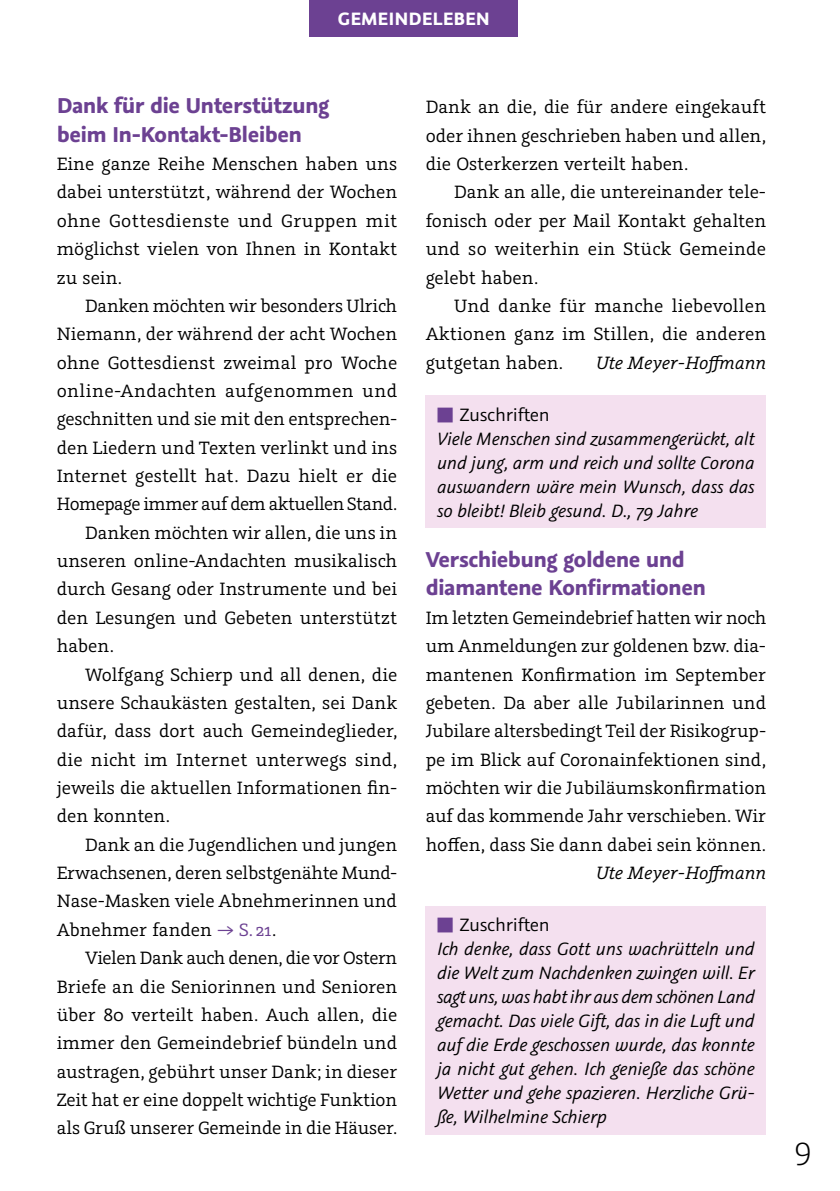
<style>
.page{position:relative;width:840px;height:1191px;background:#fff}
.page>*{position:absolute;margin:0;border:0;box-sizing:border-box;transform-origin:0 0}
.t1{font:300 36px "Graublau Sans";color:#000}
.t2{font:700 24px/28.4px "Graublau Sans";letter-spacing:-.025em;color:#6c4192}
.t3{font:20px/28.4px "Graublau Slab";color:#000;text-align:justify}
.t4{font:italic 20px/24px "Graublau Sans";letter-spacing:-.01em;color:#000}
.t5{font:20px "Graublau Slab";letter-spacing:-.025em;color:#000}
.t6{font:italic 20px "Graublau Slab";color:#000}
.t7{font:20px "Graublau Slab";letter-spacing:-.02em;color:#000}
.t8{font:20px "Graublau Slab";letter-spacing:.02em;color:#000}
.t9{font:700 20px "Graublau Sans";color:#fff}
.s1{color:#6c4192}
.s2{font-style:normal;color:#6c4192}
.s3{font-style:normal}
</style>
<div class="page">
<div style="left:309px;top:0;width:209px;height:36px;background:#6c4192"></div>
<div style="left:425px;top:906px;width:340px;height:228px;background:#f4e0ef"></div>
<div style="left:425px;top:396px;width:340px;height:132px;background:#f4e0ef"></div>
<p class="t9" style="left:338px;top:6px;width:153px">GEMEINDELEBEN</p>
<p class="t2" style="left:57px;top:91px;width:274px">Dank für die Unterstützung beim In-Kontakt-Bleiben</p>
<p class="t3" style="left:57px;top:149px;width:342px">Eine ganze Reihe Menschen haben uns dabei unterstützt, während der Wochen ohne Gottesdienste und Gruppen mit möglichst vielen von Ihnen in Kontakt zu sein.</p>
<p class="t3" style="left:85px;top:291px;width:313px">Danken möchten wir besonders Ulrich</p>
<p class="t3" style="left:57px;top:319px;width:342px">Niemann, der während der acht Wochen</p>
<p class="t3" style="left:57px;top:348px;width:342px">ohne Gottesdienst zweimal pro Woche</p>
<p class="t8" style="left:57px;top:379px;width:342px">online-Andachten aufgenommen und</p>
<p class="t3" style="left:57px;top:404px;width:342px">geschnitten und sie mit den entsprechen-</p>
<p class="t3" style="left:57px;top:433px;width:342px">den Liedern und Texten verlinkt und ins</p>
<p class="t3" style="left:57px;top:461px;width:342px">Internet gestellt hat. Dazu hielt er die</p>
<p class="t5" style="left:57px;top:492px;width:342px">Homepage immer auf dem aktuellen Stand.</p>
<p class="t3" style="left:85px;top:518px;width:313px">Danken möchten wir allen, die uns in</p>
<p class="t3" style="left:57px;top:546px;width:342px">unseren online-Andachten musikalisch</p>
<p class="t3" style="left:57px;top:575px;width:342px">durch Gesang oder Instrumente und bei</p>
<p class="t3" style="left:57px;top:603px;width:342px">den Lesungen und Gebeten unterstützt</p>
<p class="t3" style="left:57px;top:631px;width:59px">haben.</p>
<p class="t3" style="left:85px;top:660px;width:313px">Wolfgang Schierp und all denen, die</p>
<p class="t3" style="left:57px;top:688px;width:342px">unsere Schaukästen gestalten, sei Dank</p>
<p class="t3" style="left:57px;top:716px;width:342px">dafür, dass dort auch Gemeindeglieder,</p>
<p class="t3" style="left:57px;top:745px;width:342px">die nicht im Internet unterwegs sind,</p>
<p class="t3" style="left:57px;top:773px;width:342px">jeweils die aktuellen Informationen fin-</p>
<p class="t3" style="left:57px;top:801px;width:115px">den konnten.</p>
<p class="t3" style="left:85px;top:830px;width:313px">Dank an die Jugendlichen und jungen</p>
<p class="t3" style="left:57px;top:858px;width:342px">Erwachsenen, deren selbstgenähte Mund-</p>
<p class="t3" style="left:57px;top:886px;width:341px">Nase-Masken viele Abnehmerinnen und</p>
<p class="t3" style="left:57px;top:915px;width:221px">Abnehmer fanden <span class="s1">→ S. 21</span>.</p>
<p class="t7" style="left:85px;top:945px;width:313px">Vielen Dank auch denen, die vor Ostern</p>
<p class="t3" style="left:57px;top:971px;width:342px">Briefe an die Seniorinnen und Senioren</p>
<p class="t3" style="left:57px;top:1000px;width:342px">über 80 verteilt haben. Auch allen, die</p>
<p class="t3" style="left:57px;top:1028px;width:342px">immer den Gemeindebrief bündeln und</p>
<p class="t3" style="left:57px;top:1056px;width:342px">austragen, gebührt unser Dank; in dieser</p>
<p class="t3" style="left:57px;top:1085px;width:342px">Zeit hat er eine doppelt wichtige Funktion</p>
<p class="t3" style="left:57px;top:1113px;width:342px">als Gruß unserer Gemeinde in die Häuser.</p>
<p class="t3" style="left:425px;top:93px;width:342px">Dank an die, die für andere eingekauft oder ihnen geschrieben haben und allen, die Osterkerzen verteilt haben.</p>
<p class="t3" style="left:425px;top:178px;width:342px;text-indent:28px">Dank an alle, die untereinander tele&shy;fonisch oder per Mail Kontakt gehalten und so weiterhin ein Stück Gemeinde gelebt haben.</p>
<p class="t3" style="left:425px;top:291px;width:342px;text-indent:28px">Und danke für manche liebevollen Aktionen ganz im Stillen, die anderen gutgetan haben.</p>
<p class="t6" style="left:595px;top:351px;width:172px">Ute Meyer-Hoffmann</p>
<p class="t4" style="left:437px;top:403px;width:319px"><span class="s2">■</span> <span class="s3">Zuschriften<br></span>Viele Menschen sind zusammengerückt, alt und jung, arm und reich und sollte Corona auswandern wäre mein Wunsch, dass das so bleibt! Bleib gesund. D., 79 Jahre</p>
<p class="t2" style="left:425px;top:545px;width:282px">Verschiebung goldene und diamantene Konfirmationen</p>
<p class="t3" style="left:425px;top:603px;width:342px">Im letzten Gemeindebrief hatten wir noch um Anmeldungen zur goldenen bzw. dia&shy;mantenen Konfirmation im September gebeten. Da aber alle Jubilarinnen und Jubilare altersbedingt Teil der Risikogrup&shy;pe im Blick auf Coronainfektionen sind, möchten wir die Jubiläumskonfirmation auf das kommende Jahr verschieben. Wir hoffen, dass Sie dann dabei sein können.</p>
<p class="t6" style="left:595px;top:861px;width:172px">Ute Meyer-Hoffmann</p>
<p class="t4" style="left:437px;top:913px;width:319px"><span class="s2">■</span> <span class="s3">Zuschriften<br></span>Ich denke, dass Gott uns wachrütteln und die Welt zum Nachdenken zwingen will. Er sagt uns, was habt ihr aus dem schönen Land gemacht. Das viele Gift, das in die Luft und auf die Erde geschossen wurde, das konnte ja nicht gut gehen. Ich genieße das schöne Wetter und gehe spazieren. Herzliche Grü&shy;ße, Wilhelmine Schierp</p>
<h1 class="t1" style="left:793px;top:1126px;width:19px">9</h1>
</div>
